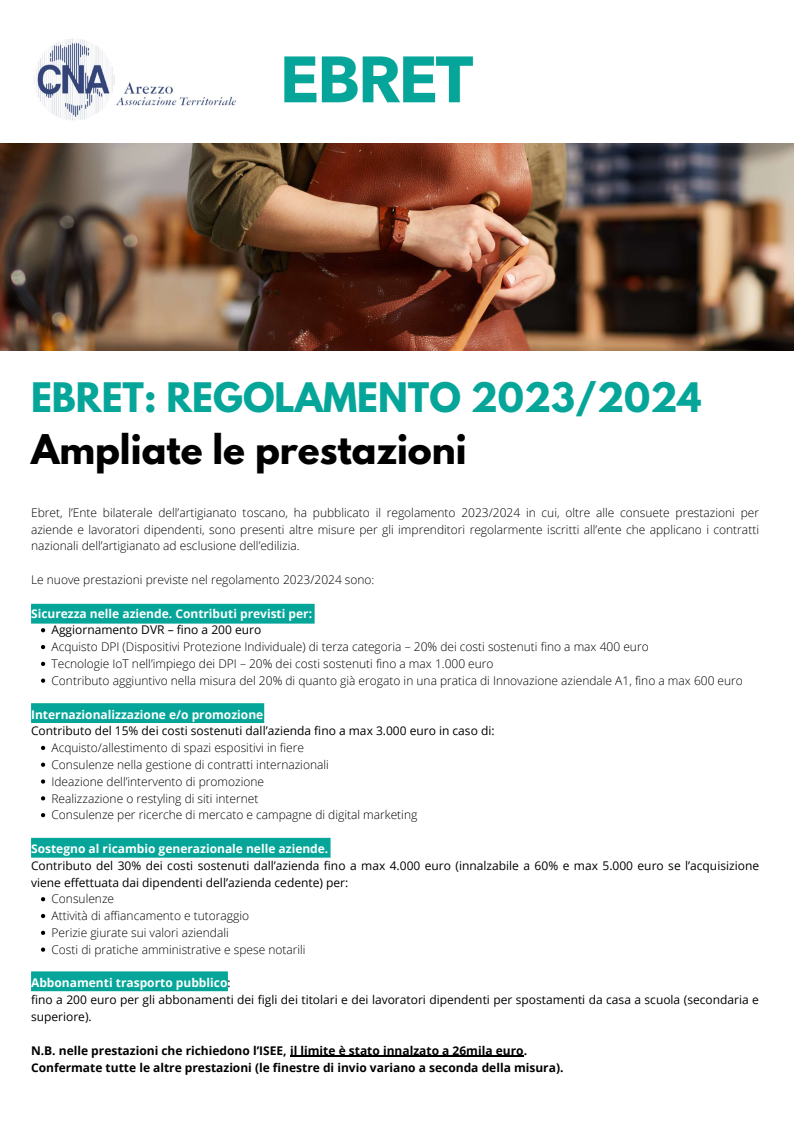
<style>
.page{position:relative;width:794px;height:1135px;background:#fff}
.page>*{position:absolute;margin:0;border:0;box-sizing:border-box;transform-origin:0 0}
.t1{font:700 36.24px "League Spartan";color:#000}
.t2{font:700 36px "League Spartan";color:#05a699}
.t3{font:300 12px/16.8px "Open Sans";color:#000}
.t4{font:12px/16.8px "Open Sans";color:#000}
.t5{font:700 12px/16.8px "Open Sans";color:#000}
.t6{font:700 12px "Open Sans";color:#fff}
.s1{font-weight:700;color:#fff}
</style>
<div class="page">
<img style="left:0;top:143px;width:794px;height:208px">
<img style="left:34px;top:39px;width:202px;height:82px">
<img style="left:284px;top:56px;width:190px;height:47px">
<div style="left:31px;top:603px;width:283px;height:20px;background:#05a699"></div>
<div style="left:31px;top:703px;width:233px;height:19px;background:#05a699"></div>
<div style="left:31px;top:837px;width:299px;height:20px;background:#05a699"></div>
<div style="left:31px;top:971px;width:197px;height:19px;background:#05a699"></div>
<svg style="left:41px;top:628px;width:4px;height:4px"></svg>
<svg style="left:41px;top:645px;width:4px;height:4px"></svg>
<svg style="left:41px;top:661px;width:4px;height:4px"></svg>
<svg style="left:41px;top:678px;width:4px;height:4px"></svg>
<svg style="left:41px;top:745px;width:4px;height:4px"></svg>
<svg style="left:41px;top:762px;width:4px;height:4px"></svg>
<svg style="left:41px;top:779px;width:4px;height:4px"></svg>
<svg style="left:41px;top:796px;width:4px;height:4px"></svg>
<svg style="left:41px;top:813px;width:4px;height:4px"></svg>
<svg style="left:41px;top:897px;width:4px;height:4px"></svg>
<svg style="left:41px;top:914px;width:4px;height:3px"></svg>
<svg style="left:41px;top:930px;width:4px;height:4px"></svg>
<svg style="left:41px;top:947px;width:4px;height:4px"></svg>
<hr style="left:290px;top:1054px;width:234px;height:2px;background:#000">
<h2 class="t2" style="left:31px;top:379px;width:672px">EBRET: REGOLAMENTO 2023/2024</h2>
<h1 class="t1" style="left:31px;top:431px;width:437px">Ampliate le prestazioni</h1>
<p class="t3" style="left:31px;top:503px;width:729px;text-align:justify">Ebret, l’Ente bilaterale dell’artigianato toscano, ha pubblicato il regolamento 2023/2024 in cui, oltre alle consuete prestazioni per aziende e lavoratori dipendenti, sono presenti altre misure per gli imprenditori regolarmente iscritti all’ente che applicano i contratti nazionali dell’artigianato ad esclusione dell’edilizia.</p>
<p class="t3" style="left:31px;top:570px;width:345px">Le nuove prestazioni previste nel regolamento 2023/2024 sono:</p>
<p class="t6" style="left:31px;top:604px;width:282px">Sicurezza nelle aziende. Contributi previsti per:</p>
<p class="t4" style="left:51px;top:621px;width:211px">Aggiornamento DVR – fino a 200 euro</p>
<p class="t3" style="left:51px;top:638px;width:693px">Acquisto DPI (Dispositivi Protezione Individuale) di terza categoria – 20% dei costi sostenuti fino a max 400 euro<br>Tecnologie IoT nell’impiego dei DPI – 20% dei costi sostenuti fino a max 1.000 euro<br>Contributo aggiuntivo nella misura del 20% di quanto già erogato in una pratica di Innovazione aziendale A1, fino a max 600 euro</p>
<p class="t6" style="left:31px;top:705px;width:234px">Internazionalizzazione e/o promozione</p>
<p class="t4" style="left:31px;top:722px;width:465px">Contributo del 15% dei costi sostenuti dall’azienda fino a max 3.000 euro in caso di:</p>
<p class="t3" style="left:51px;top:738px;width:367px">Acquisto/allestimento di spazi espositivi in fiere<br>Consulenze nella gestione di contratti internazionali<br>Ideazione dell’intervento di promozione<br>Realizzazione o restyling di siti internet<br>Consulenze per ricerche di mercato e campagne di digital marketing</p>
<p class="t6" style="left:31px;top:839px;width:299px">Sostegno al ricambio generazionale nelle aziende.</p>
<p class="t4" style="left:31px;top:856px;width:729px">Contributo del 30% dei costi sostenuti dall’azienda fino a max 4.000 euro (innalzabile a 60% e max 5.000 euro se l’acquisizione viene effettuata dai dipendenti dell’azienda cedente) per:</p>
<p class="t3" style="left:51px;top:890px;width:256px">Consulenze<br>Attività di affiancamento e tutoraggio<br>Perizie giurate sui valori aziendali<br>Costi di pratiche amministrative e spese notarili</p>
<p class="t4" style="left:31px;top:974px;width:729px"><span class="s1">Abbonamenti trasporto pubblico</span>:<br>fino a 200 euro per gli abbonamenti dei figli dei titolari e dei lavoratori dipendenti per spostamenti da casa a scuola (secondaria e superiore).</p>
<p class="t5" style="left:31px;top:1041px;width:534px">N.B. nelle prestazioni che richiedono l’ISEE, il limite è stato innalzato a 26mila euro.<br>Confermate tutte le altre prestazioni (le finestre di invio variano a seconda della misura).</p>
</div>
